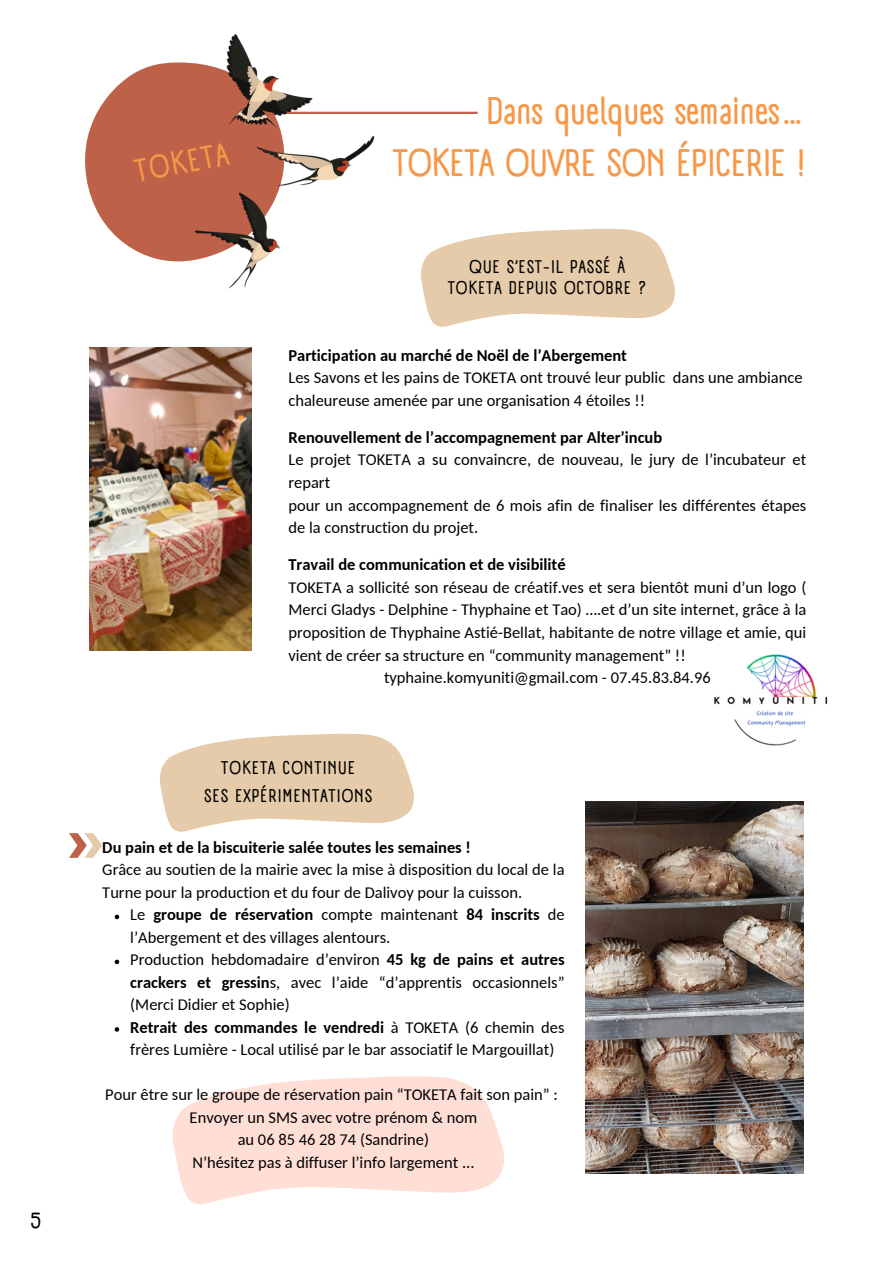
<style>
.page{position:relative;width:894px;height:1264px;background:#fff}
.page>*{position:absolute;margin:0;border:0;box-sizing:border-box;transform-origin:0 0}
.t1{font:700 37.5px/51.8px "A Day Without Sun Text";color:#f79748;text-align:right}
.t2{font:700 31.5px "A Day Without Sun Text";color:#f79748}
.t3{font:700 22.5px "A Day Without Sun Text";color:#000}
.t4{font:700 18px/21.3px "A Day Without Sun Text";letter-spacing:.06em;color:#000;text-align:center}
.t5{font:16.5px/22.6px "Carlito";color:#000}
.t6{font:700 16.5px "Carlito";color:#000}
.s1{font-weight:700}
</style>
<div class="page">
<hr style="left:265px;top:112px;width:212px;height:2px;background:#be6149">
<svg style="left:85px;top:62px;width:110px;height:200px"></svg>
<img style="left:89px;top:347px;width:162px;height:303px">
<img style="left:714px;top:654px;width:114px;height:92px">
<img style="left:585px;top:801px;width:218px;height:372px">
<svg style="left:420px;top:228px;width:255px;height:99px"></svg>
<img style="left:195px;top:34px;width:203px;height:255px">
<svg style="left:173px;top:1076px;width:331px;height:128px;fill:#ffded6"></svg>
<svg style="left:115px;top:914px;width:4px;height:5px"></svg>
<svg style="left:115px;top:959px;width:4px;height:5px"></svg>
<svg style="left:115px;top:1027px;width:4px;height:4px"></svg>
<svg style="left:160px;top:733px;width:254px;height:99px"></svg>
<svg style="left:69px;top:833px;width:33px;height:24px"></svg>
<p class="t3" style="left:30px;top:1206px;width:13px">5</p>
<p class="t2" style="left:132px;top:153px;width:96px;rotate:-11deg">TOKETA</p>
<p class="t1" style="left:393px;top:85px;width:414px">Dans quelques semaines…<br>TOKETA OUVRE SON ÉPICERIE !</p>
<p class="t4" style="left:448px;top:256px;width:200px">QUE S’EST-IL PASSÉ À<br>TOKETA DEPUIS OCTOBRE ?</p>
<p class="t6" style="left:288px;top:348px;width:340px">Participation au marché de Noël de l’Abergement</p>
<h1 class="t5" style="left:288px;top:368px;width:515px">Les Savons et les pains de TOKETA ont trouvé leur public dans une ambiance</h1>
<p class="t5" style="left:288px;top:390px;width:358px">chaleureuse amenée par une organisation 4 étoiles !!</p>
<h2 class="t6" style="left:288px;top:430px;width:375px">Renouvellement de l’accompagnement par Alter’incub</h2>
<p class="t5" style="left:288px;top:450px;width:519px">Le projet TOKETA a su convaincre, de nouveau, le jury de l’incubateur et repart</p>
<h3 class="t5" style="left:288px;top:495px;width:519px">pour un accompagnement de 6 mois afin de finaliser les différentes étapes de la construction du projet.</h3>
<p class="t6" style="left:288px;top:557px;width:278px">Travail de communication et de visibilité</p>
<p class="t5" style="left:288px;top:577px;width:519px;text-align:justify">TOKETA a sollicité son réseau de créatif.ves et sera bientôt muni d’un logo ( Merci Gladys - Delphine - Thyphaine et Tao) ….et d’un site internet, grâce à la proposition de Thyphaine Astié-Bellat, habitante de notre village et amie, qui vient de créer sa structure en “community management” !!</p>
<p class="t5" style="left:384px;top:668px;width:328px">typhaine.komyuniti@gmail.com - 07.45.83.84.96</p>
<p class="t4" style="left:204px;top:754px;width:169px;line-height:28.2px">TOKETA CONTINUE<br>SES EXPÉRIMENTATIONS</p>
<p class="t6" style="left:102px;top:840px;width:370px">Du pain et de la biscuiterie salée toutes les semaines !</p>
<p class="t5" style="left:102px;top:859px;width:463px">Grâce au soutien de la mairie avec la mise à disposition du local de la<br>Turne pour la production et du four de Dalivoy pour la cuisson.</p>
<p class="t5" style="left:130px;top:904px;width:435px">Le <span class="s1">groupe de réservation</span> compte maintenant <span class="s1">84 inscrits</span> de l’Abergement et des villages alentours.</p>
<p class="t5" style="left:130px;top:949px;width:435px;text-align:justify">Production hebdomadaire d’environ <span class="s1">45 kg de pains et autres crackers et gressin</span>s, avec l’aide “d’apprentis occasionnels” (Merci Didier et Sophie)</p>
<p class="t5" style="left:130px;top:1017px;width:435px"><span class="s1">Retrait des commandes le vendredi</span> à TOKETA (6 chemin des frères Lumière - Local utilisé par le bar associatif le Margouillat)</p>
<p class="t5" style="left:105px;top:1084px;width:454px">Pour être sur le groupe de réservation pain “TOKETA fait son pain” :</p>
<p class="t5" style="left:189px;top:1107px;width:289px">Envoyer un SMS avec votre prénom &amp; nom</p>
<p class="t5" style="left:238px;top:1129px;width:193px">au 06 85 46 28 74 (Sandrine)</p>
<h3 class="t5" style="left:192px;top:1152px;width:283px">N’hésitez pas à diffuser l’info largement ...</h3>
</div>
